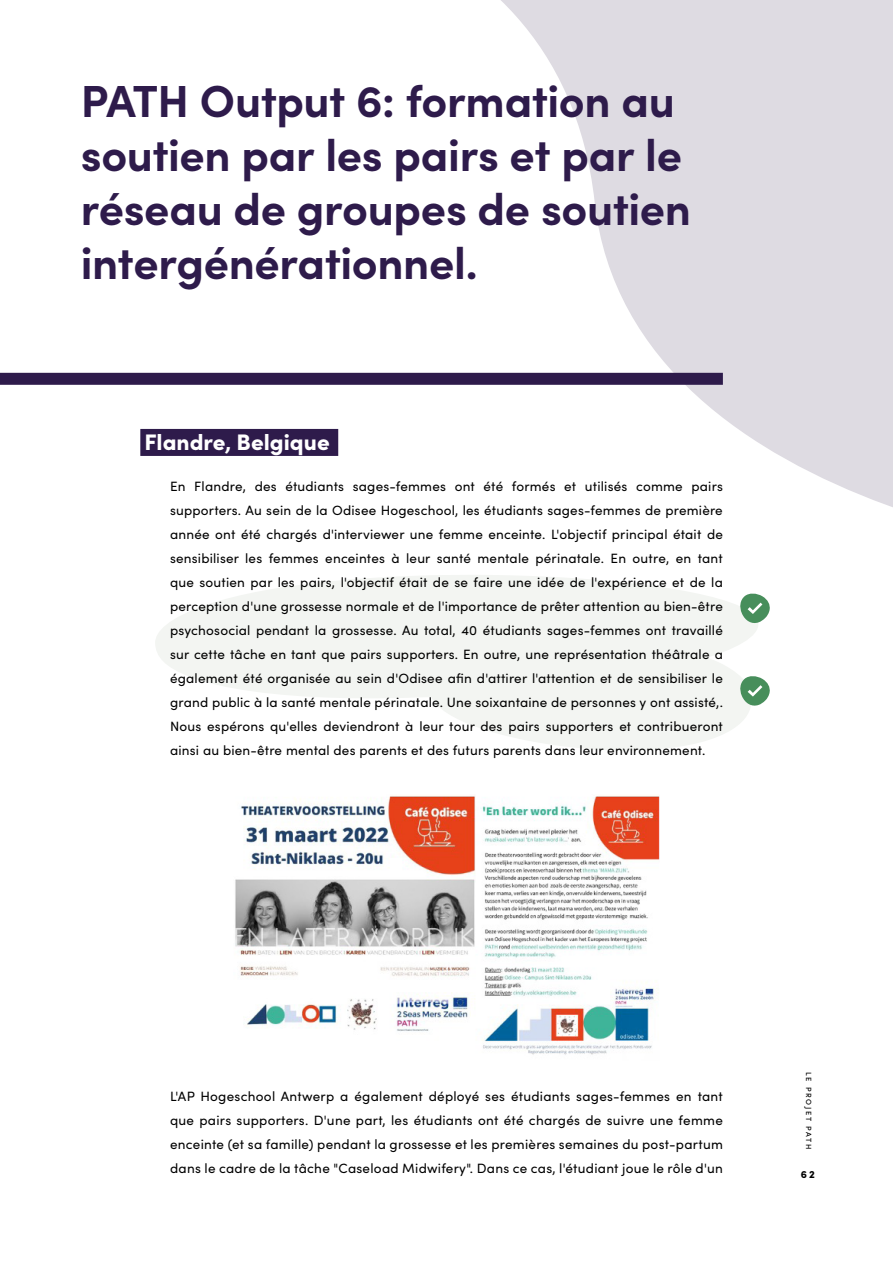
<style>
.page{position:relative;width:893px;height:1263px;background:#fff}
.page>*{position:absolute;margin:0;border:0;box-sizing:border-box;transform-origin:0 0}
.t1{font:700 45px/54px "Sofia Pro";letter-spacing:-.01em;color:#2e1b4b}
.t2{font:900 22.5px "Sofia Pro";color:#fff}
.t3{font:13.5px/24px "Sofia Pro";letter-spacing:.015em;color:#000;text-align:justify}
.t4{font:900 10.5px "Sofia Pro";color:#000}
.t5{font:500 7.5px "Sofia Pro";letter-spacing:.23em;color:#000}
</style>
<div class="page">
<svg style="left:186px;top:0;width:707px;height:507px"></svg>
<svg style="left:155px;top:575px;width:603px;height:123px;fill:#f3f5f2"></svg>
<svg style="left:739px;top:593px;width:31px;height:31px"></svg>
<svg style="left:423px;top:639px;width:347px;height:111px"></svg>
<div style="left:0;top:373px;width:723px;height:12px;background:#2e1b4b"></div>
<div style="left:140px;top:429px;width:198px;height:27px;background:#2e1b4b"></div>
<img style="left:235px;top:796px;width:424px;height:259px">
<h1 class="t1" style="left:81px;top:71px;width:612px">PATH Output 6: formation au soutien par les pairs et par le réseau de groupes de soutien intergénérationnel.</h1>
<h2 class="t2" style="left:145px;top:424px;width:187px">Flandre, Belgique</h2>
<p class="t3" style="left:170px;top:473px;width:554px">En Flandre, des étudiants sages-femmes ont été formés et utilisés comme pairs supporters. Au sein de la Odisee Hogeschool, les étudiants sages-femmes de première année ont été chargés d'interviewer une femme enceinte. L'objectif principal était de sensibiliser les femmes enceintes à leur santé mentale périnatale. En outre, en tant que soutien par les pairs, l'objectif était de se faire une idée de l'expérience et de la perception d'une grossesse normale et de l'importance de prêter attention au bien-être psychosocial pendant la grossesse. Au total, 40 étudiants sages-femmes ont travaillé sur cette tâche en tant que pairs supporters. En outre, une représentation théâtrale a également été organisée au sein d'Odisee afin d'attirer l'attention et de sensibiliser le grand public à la santé mentale périnatale. Une soixantaine de personnes y ont assisté,.<br>Nous espérons qu'elles deviendront à leur tour des pairs supporters et contribueront ainsi au bien-être mental des parents et des futurs parents dans leur environnement.</p>
<p class="t3" style="left:170px;top:1083px;width:554px">L'AP Hogeschool Antwerp a également déployé ses étudiants sages-femmes en tant que pairs supporters. D'une part, les étudiants ont été chargés de suivre une femme enceinte (et sa famille) pendant la grossesse et les premières semaines du post-partum dans le cadre de la tâche "Caseload Midwifery". Dans ce cas, l'étudiant joue le rôle d'un</p>
<p class="t5" style="left:814px;top:1072px;width:79px;rotate:90deg">LE PROJET PATH</p>
<p class="t4" style="left:801px;top:1166px;width:16px">62</p>
</div>
